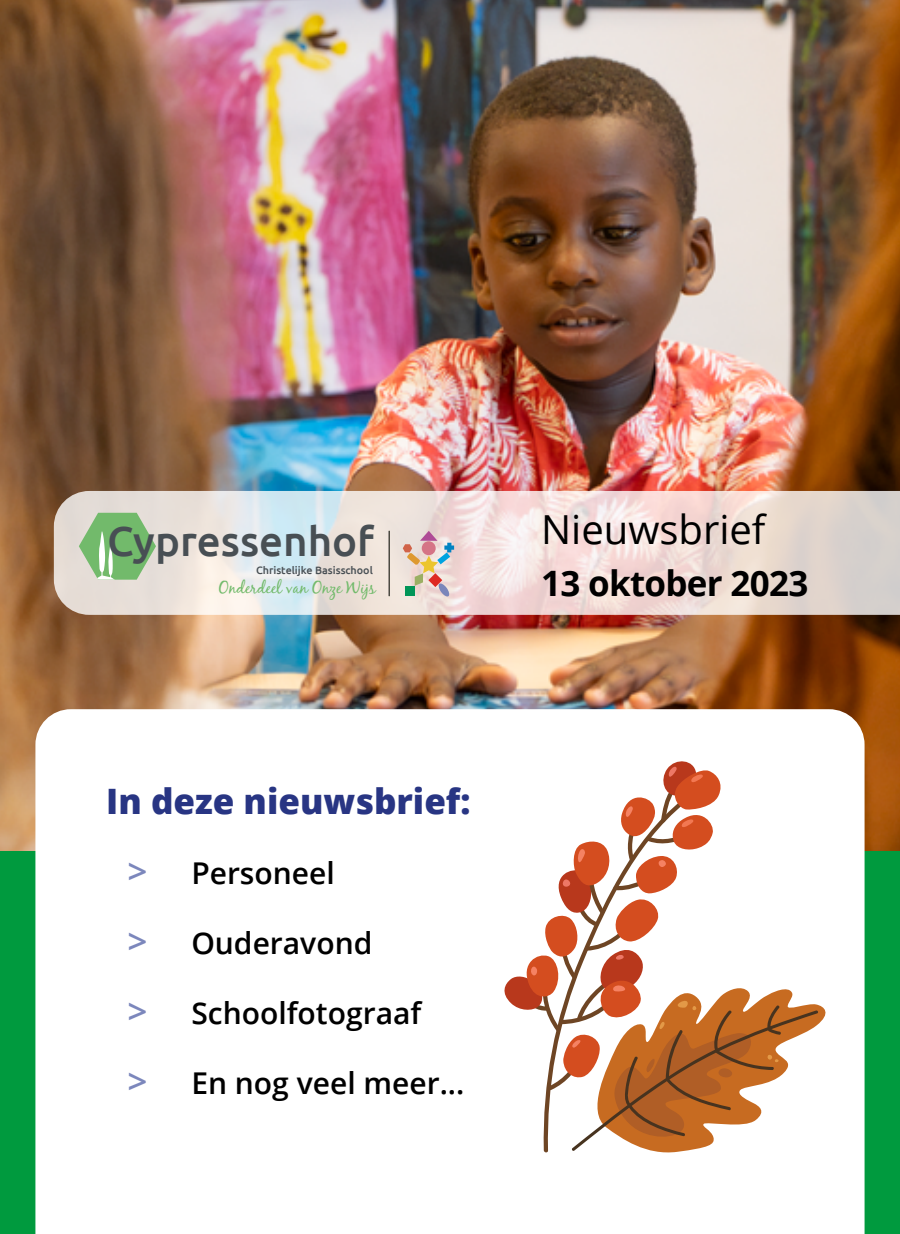
<style>
.page{position:relative;width:900px;height:1234px;background:#fff}
.page>*{position:absolute;margin:0;border:0;box-sizing:border-box;transform-origin:0 0}
.t1{font:500 42px "Ubuntu";color:#484f54}
.t2{font:40px "Open Sans";color:#000}
.t3{font:800 35px "Open Sans";color:#283583}
.t4{font:700 35px "Open Sans";letter-spacing:-.02em;color:#000}
.t5{font:600 30px "Open Sans";color:#000}
.t6{font:17px "Black Jack";color:#72ba6b}
.t7{font:500 10.75px "Ubuntu";color:#484f54}
.s1{font-size:35px;color:#7c87bc}
</style>
<div class="page">
<img style="left:0;top:0;width:900px;height:850px">
<svg style="left:54px;top:491px;width:846px;height:123px;background:#e9ddd9"></svg>
<div style="left:0;top:850px;width:900px;height:383px;background:#009a3e"></div>
<div style="left:35px;top:709px;width:830px;height:524px;background:#fff"></div>
<svg style="left:79px;top:512px;width:77px;height:67px;background:#97c78f"></svg>
<svg style="left:403px;top:530px;width:51px;height:67px;background:#d5c3b9"></svg>
<hr style="left:389px;top:530px;width:1px;height:66px;background:#000">
<svg style="left:500px;top:757px;width:332px;height:398px"></svg>
<h1 class="t1" style="left:107px;top:514px;width:268px">Cypressenhof</h1>
<p class="t7" style="left:256px;top:563px;width:118px">Christelijke Basisschool</p>
<p class="t6" style="left:219px;top:577px;width:158px">Onderdeel van Onze Wijs</p>
<h2 class="t2" style="left:541px;top:501px;width:226px">Nieuwsbrief</h2>
<p class="t4" style="left:541px;top:558px;width:269px">13 oktober 2023</p>
<p class="t3" style="left:106px;top:774px;width:366px">In deze nieuwsbrief:</p>
<p class="t5" style="left:128px;top:852px;width:209px"><span class="s1">&gt;</span> Personeel</p>
<p class="t5" style="left:128px;top:922px;width:246px"><span class="s1">&gt;</span> Ouderavond</p>
<p class="t5" style="left:128px;top:992px;width:295px"><span class="s1">&gt;</span> Schoolfotograaf</p>
<p class="t5" style="left:128px;top:1062px;width:338px"><span class="s1">&gt;</span> En nog veel meer...</p>
</div>
